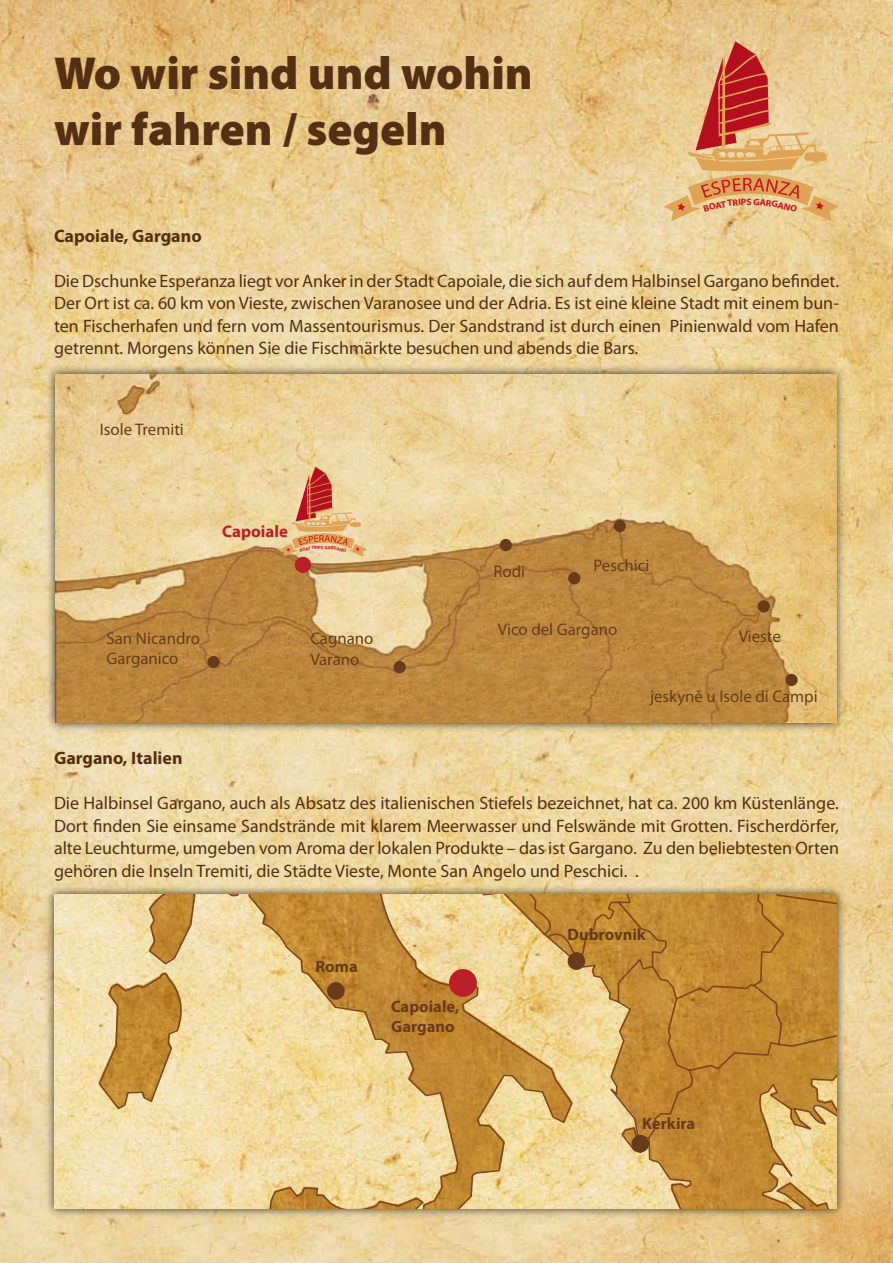
<style>
.page{position:relative;width:893px;height:1263px;background:#fff}
.page>*{position:absolute;margin:0;border:0;box-sizing:border-box;transform-origin:0 0}
.t1{font:900 46.5px/55.8px "Myriad Pro";color:#533014}
.t2{font:18px/22.5px "Myriad Pro";color:#533014;text-align:justify}
.t3{font:700 18px "Myriad Pro";color:#533014}
.t4{font:16.8px/20.5px "Myriad Pro";color:#683b1a}
.t5{font:700 16.8px "Myriad Pro";color:#bb2028}
.t6{font:700 16.5px/19.8px "Myriad Pro";color:#683b1a}
.t7{font:700 9.15px "Myriad Pro";color:#c71221;scale:1.04 1}
.t8{font:700 4.5px "Myriad Pro";color:#c71221;scale:1.04 1}
</style>
<div class="page">
<img style="left:1px;top:0;width:892px;height:1263px">
<div style="left:42px;top:882px;width:806px;height:338px;background:#000;opacity:.75"></div>
<svg style="left:54px;top:894px;width:783px;height:315px;background:#dab570"></svg>
<div style="left:327px;top:982px;width:18px;height:18px;background:#683b1a;border-radius:50%"></div>
<div style="left:568px;top:952px;width:17px;height:18px;background:#683b1a;border-radius:50%"></div>
<div style="left:449px;top:969px;width:28px;height:28px;background:#bb2028;border-radius:50%"></div>
<div style="left:631px;top:1135px;width:18px;height:17px;background:#683b1a;border-radius:50%"></div>
<div style="left:44px;top:364px;width:804px;height:369px;background:#000;opacity:.75"></div>
<img style="left:55px;top:374px;width:781px;height:349px">
<div style="left:208px;top:656px;width:12px;height:12px;background:#683b1a;border-radius:50%"></div>
<div style="left:394px;top:661px;width:12px;height:12px;background:#683b1a;border-radius:50%"></div>
<div style="left:568px;top:572px;width:12px;height:12px;background:#683b1a;border-radius:50%"></div>
<div style="left:614px;top:520px;width:12px;height:12px;background:#683b1a;border-radius:50%"></div>
<div style="left:758px;top:600px;width:12px;height:12px;background:#683b1a;border-radius:50%"></div>
<div style="left:500px;top:539px;width:12px;height:12px;background:#683b1a;border-radius:50%"></div>
<div style="left:295px;top:557px;width:16px;height:16px;background:#bb2028;border-radius:50%"></div>
<div style="left:785px;top:674px;width:13px;height:12px;background:#683b1a;border-radius:50%"></div>
<svg style="left:664px;top:41px;width:175px;height:180px;background:#e0aa79"></svg>
<svg style="left:280px;top:467px;width:87px;height:90px;background:#e2b183"></svg>
<h1 class="t1" style="left:54px;top:43px;width:480px">Wo wir sind und wohin wir fahren / segeln</h1>
<p class="t7" style="left:746px;top:196px;width:7px">S</p>
<p class="t3" style="left:54px;top:224px;width:149px">Capoiale, Gargano</p>
<p class="t2" style="left:54px;top:269px;width:786px">Die Dschunke Esperanza liegt vor Anker in der Stadt Capoiale, die sich auf dem Halbinsel Gargano befindet.<br>Der Ort ist ca. 60 km von Vieste, zwischen Varanosee und der Adria. Es ist eine kleine Stadt mit einem bun&shy;ten Fischerhafen und fern vom Massentourismus. Der Sandstrand ist durch einen Pinienwald vom Hafen getrennt. Morgens können Sie die Fischmärkte besuchen und abends die Bars.</p>
<p class="t4" style="left:100px;top:419px;width:86px">Isole Tremiti</p>
<p class="t5" style="left:222px;top:520px;width:67px">Capoiale</p>
<p class="t8" style="left:321px;top:544px;width:4px">S</p>
<p class="t4" style="left:493px;top:561px;width:33px">Rodi</p>
<p class="t4" style="left:593px;top:555px;width:57px">Peschici</p>
<p class="t4" style="left:498px;top:619px;width:121px">Vico del Gargano</p>
<p class="t4" style="left:107px;top:627px;width:95px">San Nicandro</p>
<p class="t4" style="left:739px;top:626px;width:44px">Vieste</p>
<p class="t4" style="left:107px;top:648px;width:74px">Garganico</p>
<p class="t4" style="left:310px;top:628px;width:65px">Cagnano<br>Varano</p>
<p class="t4" style="left:650px;top:686px;width:169px">jeskyně u Isole di Campi</p>
<p class="t3" style="left:54px;top:746px;width:130px">Gargano, Italien</p>
<p class="t2" style="left:54px;top:792px;width:786px">Die Halbinsel Gargano, auch als Absatz des italienischen Stiefels bezeichnet, hat ca. 200 km Küstenlänge.<br>Dort finden Sie einsame Sandstrände mit klarem Meerwasser und Felswände mit Grotten. Fischerdörfer, alte Leuchturme, umgeben vom Aroma der lokalen Produkte – das ist Gargano. Zu den beliebtesten Orten gehören die Inseln Tremiti, die Städte Vieste, Monte San Angelo und Peschici. .</p>
<p class="t6" style="left:315px;top:956px;width:44px">Roma</p>
<p class="t6" style="left:391px;top:996px;width:70px">Capoiale,<br>Gargano</p>
<p class="t6" style="left:567px;top:924px;width:80px">Dubrovnik</p>
<p class="t6" style="left:642px;top:1113px;width:55px">Kerkira</p>
</div>
